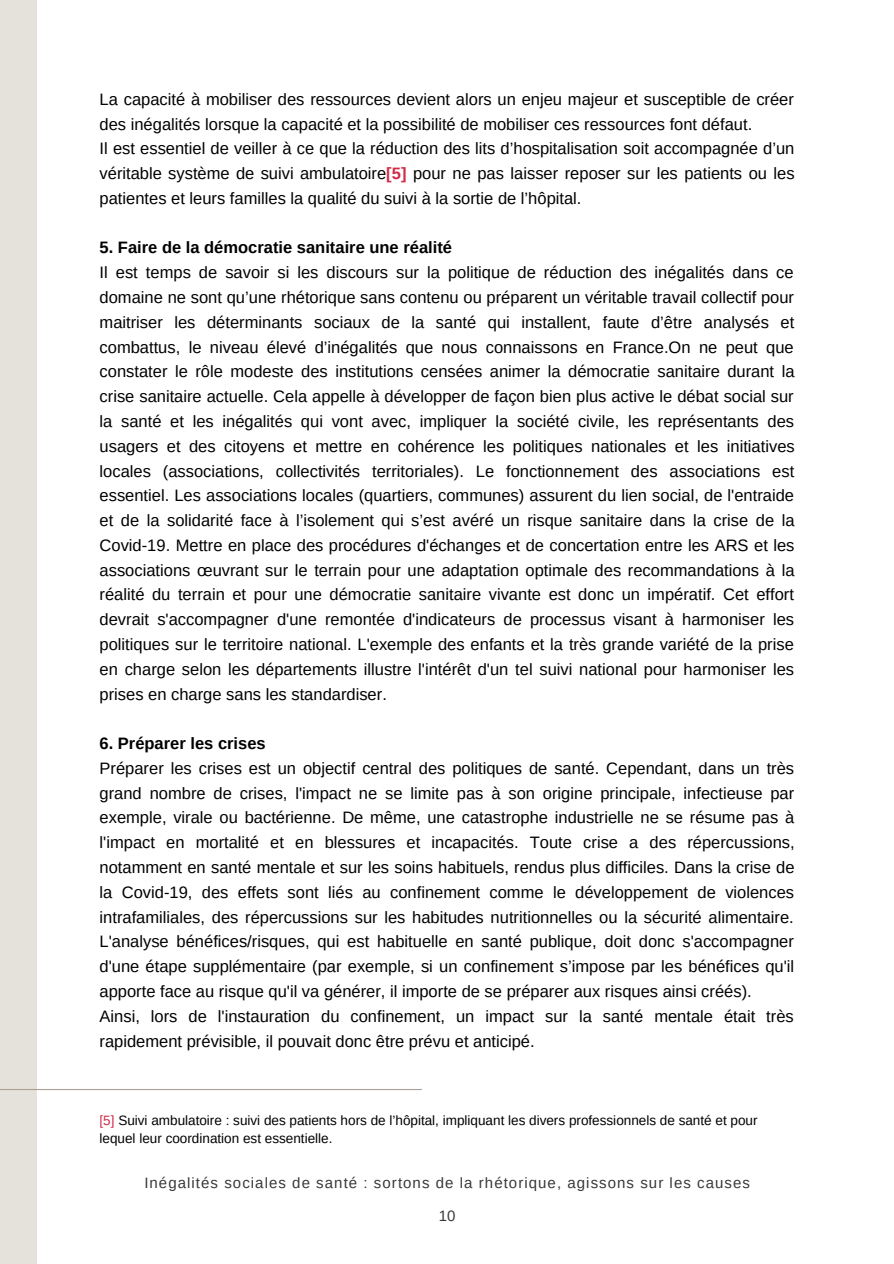
<style>
.page{position:relative;width:894px;height:1264px;background:#fff}
.page>*{position:absolute;margin:0;border:0;box-sizing:border-box;transform-origin:0 0}
.t1{font:16.5px/24.8px "Arimo";color:#000;text-align:justify}
.t2{font:700 16.5px "Arimo";color:#000}
.t3{font:15px "Arimo";letter-spacing:.07em;color:#393939}
.t4{font:13.5px/18px "Arimo";color:#000}
.s1{font-weight:700;color:#d12b47}
.s2{color:#d12b47}
</style>
<div class="page">
<div style="left:0;top:0;width:37px;height:1263px;background:#e4e2da"></div>
<hr style="left:0;top:1088px;width:421px;height:2px;background:#aaa095">
<p class="t1" style="left:99px;top:87px;width:695px">La capacité à mobiliser des ressources devient alors un enjeu majeur et susceptible de créer des inégalités lorsque la capacité et la possibilité de mobiliser ces ressources font défaut.</p>
<p class="t1" style="left:99px;top:136px;width:696px">Il est essentiel de veiller à ce que la réduction des lits d’hospitalisation soit accompagnée d’un véritable système de suivi ambulatoire<span class="s1">[5]</span> pour ne pas laisser reposer sur les patients ou les patientes et leurs familles la qualité du suivi à la sortie de l’hôpital.</p>
<p class="t2" style="left:99px;top:238px;width:354px">5. Faire de la démocratie sanitaire une réalité</p>
<p class="t1" style="left:99px;top:260px;width:696px">Il est temps de savoir si les discours sur la politique de réduction des inégalités dans ce domaine ne sont qu’une rhétorique sans contenu ou préparent un véritable travail collectif pour maitriser les déterminants sociaux de la santé qui installent, faute d’être analysés et combattus, le niveau élevé d’inégalités que nous connaissons en France.On ne peut que constater le rôle modeste des institutions censées animer la démocratie sanitaire durant la crise sanitaire actuelle. Cela appelle à développer de façon bien plus active le débat social sur la santé et les inégalités qui vont avec, impliquer la société civile, les représentants des usagers et des citoyens et mettre en cohérence les politiques nationales et les initiatives locales (associations, collectivités territoriales). Le fonctionnement des associations est essentiel. Les associations locales (quartiers, communes) assurent du lien social, de l'entraide et de la solidarité face à l’isolement qui s’est avéré un risque sanitaire dans la crise de la Covid-19. Mettre en place des procédures d'échanges et de concertation entre les ARS et les associations œuvrant sur le terrain pour une adaptation optimale des recommandations à la réalité du terrain et pour une démocratie sanitaire vivante est donc un impératif. Cet effort devrait s'accompagner d'une remontée d'indicateurs de processus visant à harmoniser les politiques sur le territoire national. L'exemple des enfants et la très grande variété de la prise en charge selon les départements illustre l'intérêt d'un tel suivi national pour harmoniser les prises en charge sans les standardiser.</p>
<p class="t2" style="left:99px;top:734px;width:168px">6. Préparer les crises</p>
<p class="t1" style="left:99px;top:755px;width:696px">Préparer les crises est un objectif central des politiques de santé. Cependant, dans un très grand nombre de crises, l'impact ne se limite pas à son origine principale, infectieuse par exemple, virale ou bactérienne. De même, une catastrophe industrielle ne se résume pas à l'impact en mortalité et en blessures et incapacités. Toute crise a des répercussions, notamment en santé mentale et sur les soins habituels, rendus plus difficiles. Dans la crise de la Covid-19, des effets sont liés au confinement comme le développement de violences intrafamiliales, des répercussions sur les habitudes nutritionnelles ou la sécurité alimentaire.<br>L'analyse bénéfices/risques, qui est habituelle en santé publique, doit donc s'accompagner d'une étape supplémentaire (par exemple, si un confinement s’impose par les bénéfices qu'il apporte face au risque qu'il va générer, il importe de se préparer aux risques ainsi créés).</p>
<p class="t1" style="left:99px;top:1003px;width:695px">Ainsi, lors de l'instauration du confinement, un impact sur la santé mentale était très rapidement prévisible, il pouvait donc être prévu et anticipé.</p>
<p class="t4" style="left:99px;top:1110px;width:659px"><span class="s2">[5]</span> Suivi ambulatoire : suivi des patients hors de l’hôpital, impliquant les divers professionnels de santé et pour lequel leur coordination est essentielle.</p>
<p class="t3" style="left:144px;top:1174px;width:607px">Inégalités sociales de santé : sortons de la rhétorique, agissons sur les causes</p>
<p class="t3" style="left:438px;top:1207px;width:18px">10</p>
</div>
